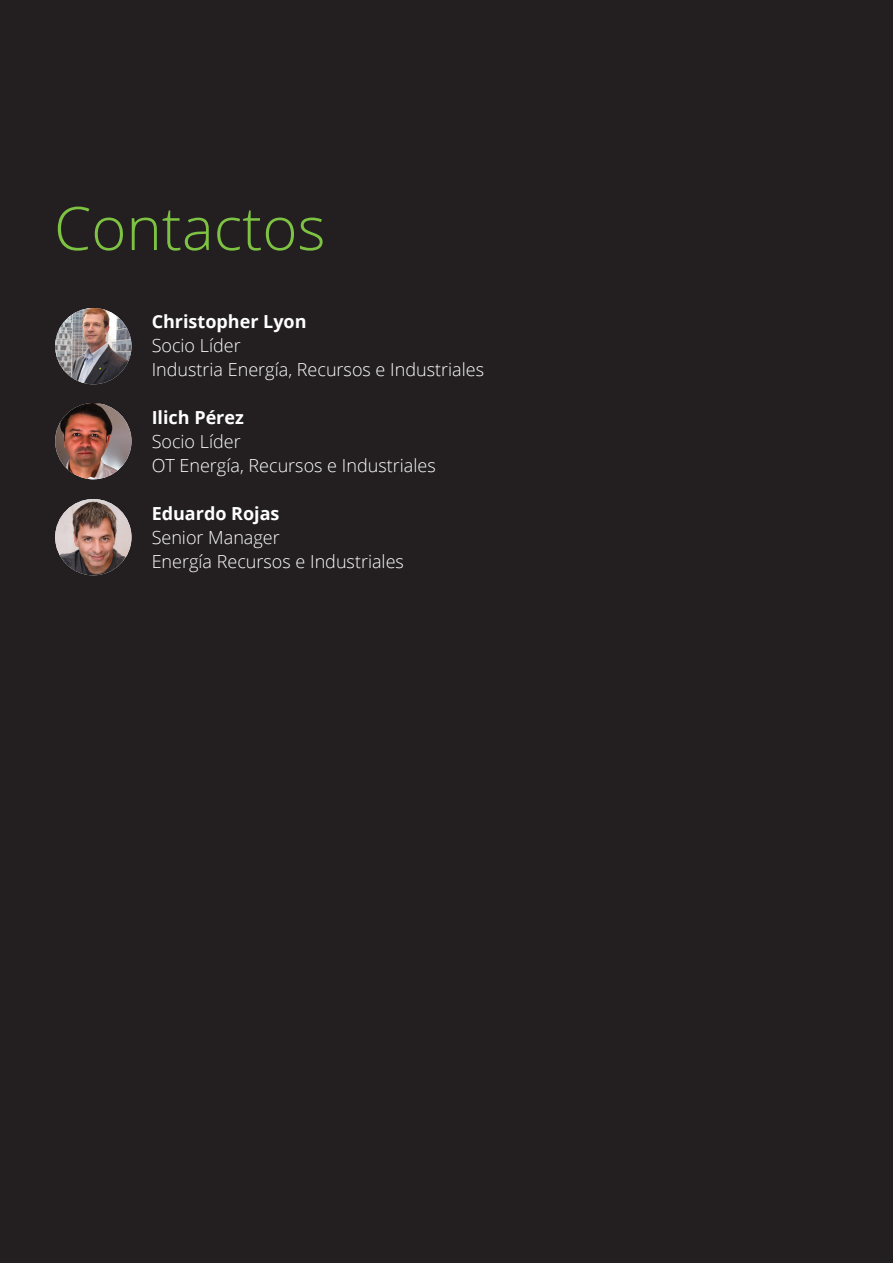
<style>
.page{position:relative;width:893px;height:1263px;background:#231f20}
.page>*{position:absolute;margin:0;border:0;box-sizing:border-box;transform-origin:0 0}
.t1{font:300 60px "Open Sans";color:#7ec243}
.t2{font:300 18px "Open Sans";color:#fff}
.t3{font:700 18px "Open Sans";color:#fff}
</style>
<div class="page">
<img style="left:55px;top:308px;width:76px;height:76px;border-radius:38px">
<img style="left:55px;top:403px;width:76px;height:76px;border-radius:38px">
<img style="left:55px;top:499px;width:76px;height:76px;border-radius:38px">
<p class="t1" style="left:54px;top:187px;width:273px">Contactos</p>
<p class="t3" style="left:152px;top:309px;width:156px">Christopher Lyon</p>
<p class="t2" style="left:152px;top:334px;width:91px">Socio Líder</p>
<p class="t2" style="left:152px;top:358px;width:334px">Industria Energía, Recursos e Industriales</p>
<p class="t3" style="left:152px;top:405px;width:94px">Ilich Pérez</p>
<p class="t2" style="left:152px;top:430px;width:91px">Socio Líder</p>
<p class="t2" style="left:152px;top:454px;width:286px">OT Energía, Recursos e Industriales</p>
<p class="t3" style="left:152px;top:501px;width:129px">Eduardo Rojas</p>
<p class="t2" style="left:152px;top:526px;width:130px">Senior Manager</p>
<p class="t2" style="left:152px;top:550px;width:254px">Energía Recursos e Industriales</p>
</div>
